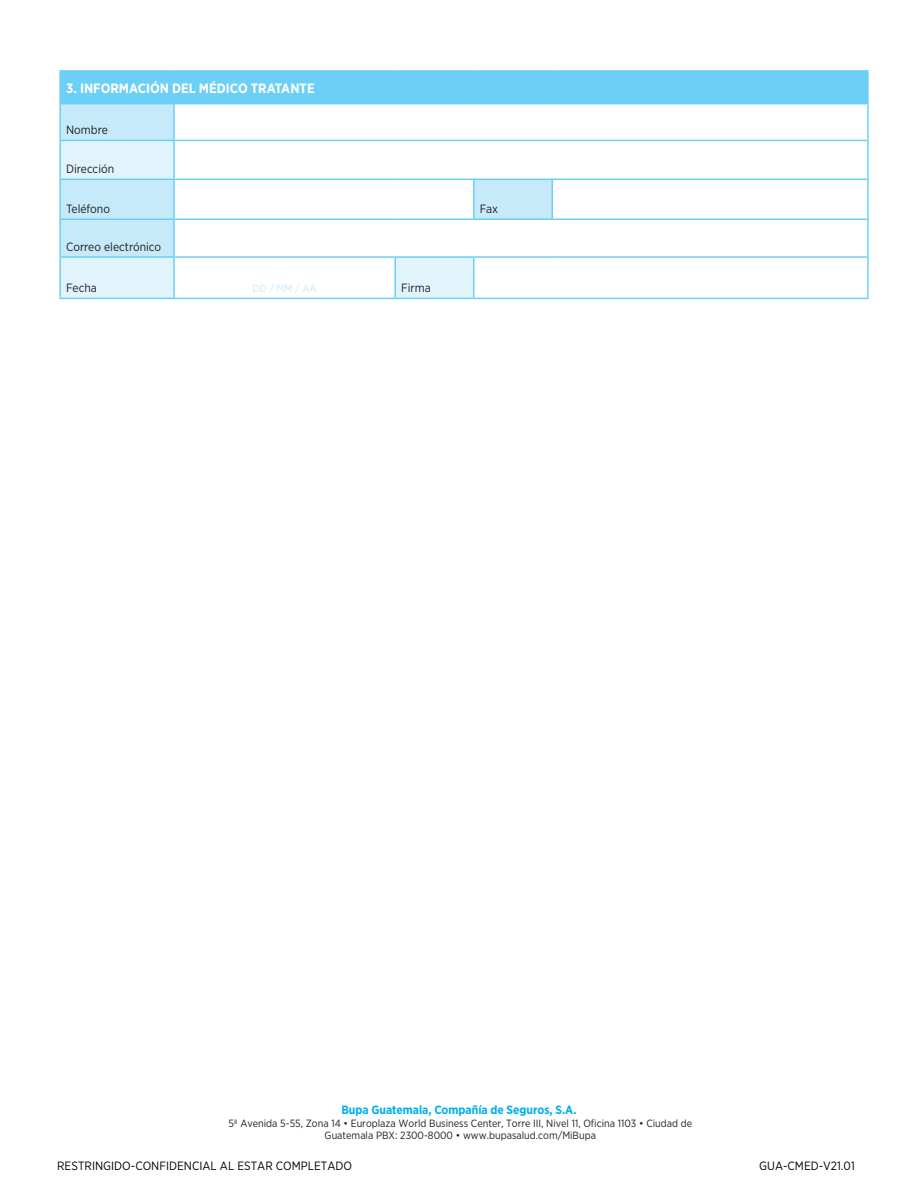
<style>
.page{position:relative;width:918px;height:1188px;background:#fff}
.page>*{position:absolute;margin:0;border:0;box-sizing:border-box;transform-origin:0 0}
.Subtitles{font:700 13.5px "Gotham Narrow";color:#fff}
.Main_Title_Table{font:12px "Gotham Narrow";color:#000}
.Body_Table{font:12px "Gotham Narrow";color:#231f20}
.Body_Table-2{font:700 12px "Gotham Narrow";color:#00aeef}
.Body_Table-3{font:10.5px/12.5px "Gotham Narrow";color:#231f20;text-align:center}
.Body_Table-4{font:10.5px "Gotham Narrow";color:#c6eafa}
</style>
<div class="page">
<div style="left:60px;top:71px;width:808px;height:33px;background:#6bcff6"></div>
<div style="left:61px;top:104px;width:112px;height:36px;background:#c6eafa"></div>
<svg style="left:175px;top:104px;width:692px;height:194px"></svg>
<svg style="left:61px;top:141px;width:112px;height:157px;background:#d3eefa"></svg>
<div style="left:395px;top:257px;width:79px;height:41px;background:#e1f4fc"></div>
<hr style="left:59px;top:70px;width:115px;height:2px;background:#6bcff6">
<hr style="left:59px;top:72px;width:2px;height:31px;background:#6bcff6">
<hr style="left:174px;top:70px;width:221px;height:2px;background:#6bcff6">
<hr style="left:395px;top:70px;width:79px;height:2px;background:#6bcff6">
<hr style="left:474px;top:70px;width:78px;height:2px;background:#6bcff6">
<hr style="left:552px;top:70px;width:317px;height:2px;background:#6bcff6">
<hr style="left:867px;top:72px;width:2px;height:31px;background:#6bcff6">
<hr style="left:59px;top:103px;width:115px;height:1px;background:#6bcff6">
<hr style="left:59px;top:104px;width:2px;height:36px;background:#6bcff6">
<hr style="left:173px;top:104px;width:2px;height:36px;background:#6bcff6">
<hr style="left:552px;top:103px;width:317px;height:1px;background:#6bcff6">
<hr style="left:867px;top:104px;width:2px;height:36px;background:#6bcff6">
<hr style="left:59px;top:140px;width:115px;height:1px;background:#6bcff6">
<hr style="left:59px;top:141px;width:2px;height:38px;background:#6bcff6">
<hr style="left:174px;top:140px;width:221px;height:1px;background:#6bcff6">
<hr style="left:173px;top:141px;width:2px;height:38px;background:#6bcff6">
<hr style="left:395px;top:140px;width:79px;height:1px;background:#6bcff6">
<hr style="left:474px;top:140px;width:78px;height:1px;background:#6bcff6">
<hr style="left:552px;top:140px;width:317px;height:1px;background:#6bcff6">
<hr style="left:867px;top:141px;width:2px;height:38px;background:#6bcff6">
<hr style="left:59px;top:179px;width:115px;height:1px;background:#6bcff6">
<hr style="left:59px;top:180px;width:2px;height:38px;background:#6bcff6">
<hr style="left:174px;top:179px;width:221px;height:1px;background:#6bcff6">
<hr style="left:173px;top:180px;width:2px;height:38px;background:#6bcff6">
<hr style="left:395px;top:179px;width:79px;height:1px;background:#6bcff6">
<hr style="left:474px;top:179px;width:78px;height:1px;background:#6bcff6">
<hr style="left:473px;top:180px;width:1px;height:38px;background:#6bcff6">
<hr style="left:552px;top:179px;width:317px;height:1px;background:#6bcff6">
<hr style="left:552px;top:180px;width:1px;height:38px;background:#6bcff6">
<hr style="left:867px;top:180px;width:2px;height:38px;background:#6bcff6">
<hr style="left:59px;top:218px;width:115px;height:2px;background:#6bcff6">
<hr style="left:59px;top:220px;width:2px;height:36px;background:#6bcff6">
<hr style="left:174px;top:218px;width:221px;height:2px;background:#6bcff6">
<hr style="left:173px;top:220px;width:2px;height:36px;background:#6bcff6">
<hr style="left:395px;top:218px;width:79px;height:2px;background:#6bcff6">
<hr style="left:474px;top:218px;width:78px;height:2px;background:#6bcff6">
<hr style="left:552px;top:218px;width:317px;height:2px;background:#6bcff6">
<hr style="left:867px;top:220px;width:2px;height:36px;background:#6bcff6">
<hr style="left:59px;top:256px;width:115px;height:2px;background:#6bcff6">
<hr style="left:59px;top:258px;width:2px;height:40px;background:#6bcff6">
<hr style="left:174px;top:256px;width:221px;height:2px;background:#6bcff6">
<hr style="left:173px;top:258px;width:2px;height:40px;background:#6bcff6">
<hr style="left:395px;top:256px;width:79px;height:2px;background:#6bcff6">
<hr style="left:394px;top:258px;width:2px;height:40px;background:#6bcff6">
<hr style="left:474px;top:256px;width:78px;height:2px;background:#6bcff6">
<hr style="left:473px;top:258px;width:1px;height:40px;background:#6bcff6">
<hr style="left:552px;top:256px;width:317px;height:2px;background:#6bcff6">
<hr style="left:867px;top:258px;width:2px;height:40px;background:#6bcff6">
<hr style="left:59px;top:298px;width:115px;height:1px;background:#6bcff6">
<hr style="left:174px;top:298px;width:221px;height:1px;background:#6bcff6">
<hr style="left:395px;top:298px;width:79px;height:1px;background:#6bcff6">
<hr style="left:474px;top:298px;width:78px;height:1px;background:#6bcff6">
<hr style="left:552px;top:298px;width:317px;height:1px;background:#6bcff6">
<p class="Subtitles" style="left:66px;top:79px;width:250px">3. INFORMACIÓN DEL MÉDICO TRATANTE</p>
<p class="Body_Table" style="left:66px;top:123px;width:43px">Nombre</p>
<p class="Body_Table" style="left:66px;top:162px;width:50px">Dirección</p>
<p class="Body_Table" style="left:66px;top:202px;width:45px">Teléfono</p>
<p class="Body_Table" style="left:480px;top:202px;width:20px">Fax</p>
<p class="Body_Table" style="left:66px;top:239px;width:97px">Correo electrónico</p>
<p class="Body_Table" style="left:66px;top:281px;width:32px">Fecha</p>
<p class="Body_Table-4" style="left:253px;top:282px;width:65px">DD / MM / AA</p>
<p class="Body_Table" style="left:401px;top:281px;width:31px">Firma</p>
<p class="Body_Table-2" style="left:341px;top:1102px;width:237px">Bupa Guatemala, Compañía de Seguros, S.A.</p>
<p class="Body_Table-3" style="left:228px;top:1117px;width:465px">5ª Avenida 5-55, Zona 14 • Europlaza World Business Center, Torre III, Nivel 11, Oficina 1103 • Ciudad de<br>Guatemala PBX: 2300-8000 • www.bupasalud.com/MiBupa</p>
<p class="Main_Title_Table" style="left:57px;top:1158px;width:296px">RESTRINGIDO-CONFIDENCIAL AL ESTAR COMPLETADO</p>
<p class="Main_Title_Table" style="left:759px;top:1158px;width:97px">GUA-CMED-V21.01</p>
</div>
